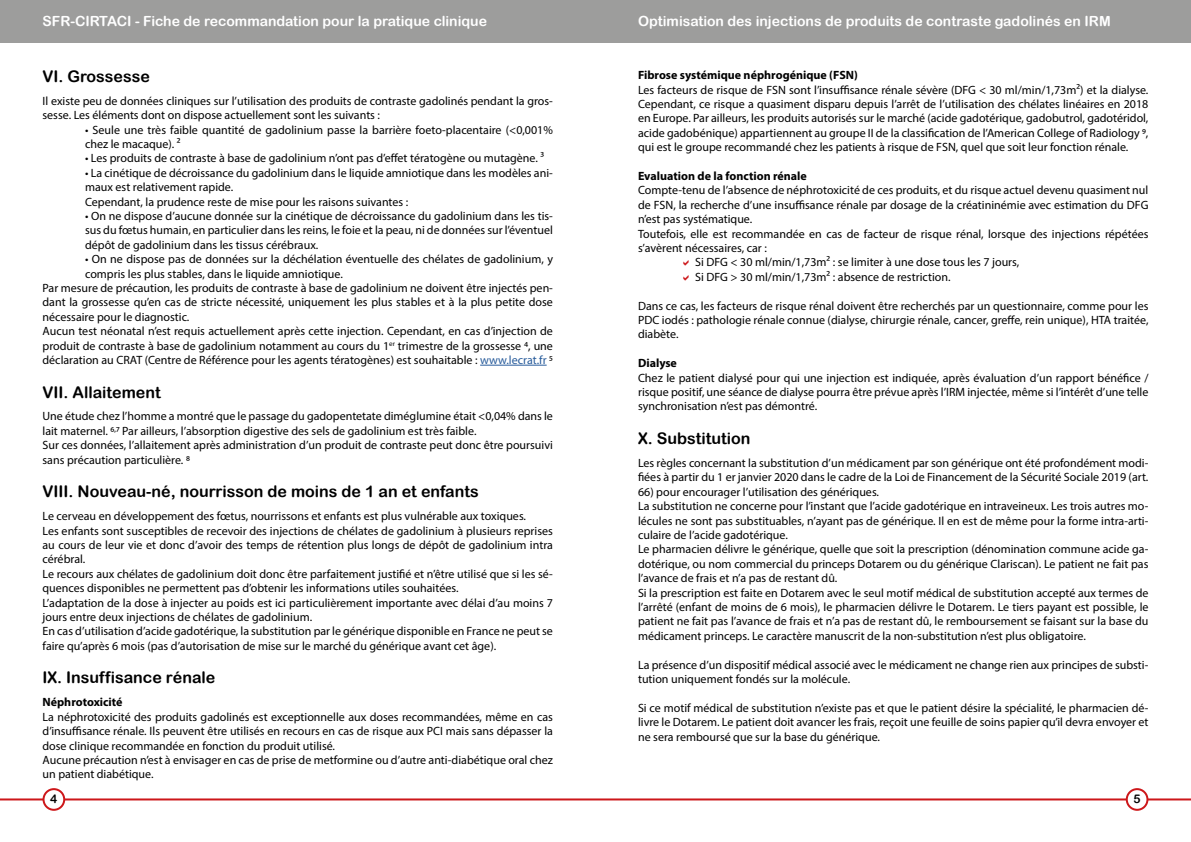
<style>
.page{position:relative;width:1191px;height:842px;background:#fff}
.page>*{position:absolute;margin:0;border:0;box-sizing:border-box;transform-origin:0 0}
.t1{font:16px "Arial Rounded MT Bold";color:#000}
.t2{font:14px "Arial Rounded MT Bold";color:#fff}
.t3{font:12px/14.4px "Myriad Pro";color:#000}
.t4{font:700 12px "Myriad Pro";color:#000}
.t5{font:12px "Arial Rounded MT Bold";color:#000}
.s1{color:#275b9b}
</style>
<div class="page">
<hr style="left:0;top:798px;width:1191px;height:2px;background:#cd171a">
<div style="left:44px;top:789px;width:20px;height:21px;background:#fff;border-radius:50%"></div>
<div style="left:43px;top:788px;width:22px;height:23px;border:2px solid #cd171a;border-radius:50%"></div>
<div style="left:1126px;top:789px;width:21px;height:21px;background:#fff;border-radius:50%"></div>
<div style="left:1125px;top:788px;width:23px;height:23px;border:2px solid #cd171a;border-radius:50%"></div>
<hr style="left:480px;top:365px;width:66px;height:1px;background:#275b9b">
<div style="left:0;top:0;width:1191px;height:43px;background:#9d9d9c"></div>
<p class="t2" style="left:43px;top:13px;width:446px">SFR-CIRTACI - Fiche de recommandation pour la pratique clinique</p>
<p class="t2" style="left:638px;top:13px;width:474px">Optimisation des injections de produits de contraste gadolinés en IRM</p>
<h1 class="t1" style="left:43px;top:67px;width:109px">VI. Grossesse</h1>
<p class="t3" style="left:43px;top:93px;width:512px">Il existe peu de données cliniques sur l’utilisation des produits de contraste gadolinés pendant la gros&shy;sesse. Les éléments dont on dispose actuellement sont les suivants :</p>
<p class="t3" style="left:85px;top:122px;width:469px">• Seule une très faible quantité de gadolinium passe la barrière foeto-placentaire (&lt;0,001% chez le macaque). 2</p>
<p class="t3" style="left:85px;top:151px;width:460px">• Les produits de contraste à base de gadolinium n’ont pas d’effet tératogène ou mutagène. 3</p>
<p class="t3" style="left:85px;top:165px;width:469px">• La cinétique de décroissance du gadolinium dans le liquide amniotique dans les modèles ani&shy;maux est relativement rapide.<br>Cependant, la prudence reste de mise pour les raisons suivantes :</p>
<p class="t3" style="left:85px;top:208px;width:469px;text-align:justify">• On ne dispose d’aucune donnée sur la cinétique de décroissance du gadolinium dans les tis&shy;sus du fœtus humain, en particulier dans les reins, le foie et la peau, ni de données sur l’éventuel dépôt de gadolinium dans les tissus cérébraux.</p>
<p class="t3" style="left:85px;top:252px;width:469px">• On ne dispose pas de données sur la déchélation éventuelle des chélates de gadolinium, y</p>
<p class="t3" style="left:85px;top:266px;width:259px">compris les plus stables, dans le liquide amniotique.</p>
<p class="t3" style="left:43px;top:280px;width:512px">Par mesure de précaution, les produits de contraste à base de gadolinium ne doivent être injectés pen-</p>
<p class="t3" style="left:43px;top:295px;width:512px">dant la grossesse qu’en cas de stricte nécessité, uniquement les plus stables et à la plus petite dose</p>
<p class="t3" style="left:43px;top:309px;width:148px">nécessaire pour le diagnostic.</p>
<p class="t3" style="left:43px;top:324px;width:512px">Aucun test néonatal n’est requis actuellement après cette injection. Cependant, en cas d’injection de</p>
<p class="t3" style="left:43px;top:338px;width:512px">produit de contraste à base de gadolinium notamment au cours du 1<sup>er</sup> trimestre de la grossesse 4, une</p>
<p class="t3" style="left:43px;top:352px;width:512px">déclaration au CRAT (Centre de Référence pour les agents tératogènes) est souhaitable : <span class="s1">www.lecrat.fr</span> 5</p>
<h1 class="t1" style="left:43px;top:382px;width:120px">VII. Allaitement</h1>
<p class="t3" style="left:43px;top:409px;width:512px">Une étude chez l’homme a montré que le passage du gadopentetate diméglumine était &lt;0,04% dans le lait maternel. 6,7 Par ailleurs, l’absorption digestive des sels de gadolinium est très faible.<br>Sur ces données, l’allaitement après administration d’un produit de contraste peut donc être poursuivi sans précaution particulière. 8</p>
<h1 class="t1" style="left:43px;top:482px;width:438px">VIII. Nouveau-né, nourrisson de moins de 1 an et enfants</h1>
<p class="t3" style="left:43px;top:509px;width:512px">Le cerveau en développement des fœtus, nourrissons et enfants est plus vulnérable aux toxiques.<br>Les enfants sont susceptibles de recevoir des injections de chélates de gadolinium à plusieurs reprises au cours de leur vie et donc d’avoir des temps de rétention plus longs de dépôt de gadolinium intra cérébral.<br>Le recours aux chélates de gadolinium doit donc être parfaitement justifié et n’être utilisé que si les sé&shy;quences disponibles ne permettent pas d’obtenir les informations utiles souhaitées.<br>L’adaptation de la dose à injecter au poids est ici particulièrement importante avec délai d’au moins 7 jours entre deux injections de chélates de gadolinium.<br>En cas d’utilisation d’acide gadotérique, la substitution par le générique disponible en France ne peut se faire qu’après 6 mois (pas d’autorisation de mise sur le marché du générique avant cet âge).</p>
<h1 class="t1" style="left:43px;top:668px;width:174px">IX. Insuffisance rénale</h1>
<p class="t4" style="left:43px;top:694px;width:82px">Néphrotoxicité</p>
<p class="t3" style="left:43px;top:709px;width:512px">La néphrotoxicité des produits gadolinés est exceptionnelle aux doses recommandées, même en cas d’insuffisance rénale. Ils peuvent être utilisés en recours en cas de risque aux PCI mais sans dépasser la dose clinique recommandée en fonction du produit utilisé.<br>Aucune précaution n’est à envisager en cas de prise de metformine ou d’autre anti-diabétique oral chez un patient diabétique.</p>
<p class="t4" style="left:638px;top:67px;width:221px">Fibrose systémique néphrogénique (FSN)</p>
<p class="t3" style="left:638px;top:82px;width:512px;text-align:justify">Les facteurs de risque de FSN sont l’insuffisance rénale sévère (DFG &lt; 30 ml/min/1,73m²) et la dialyse.<br>Cependant, ce risque a quasiment disparu depuis l’arrêt de l’utilisation des chélates linéaires en 2018 en Europe. Par ailleurs, les produits autorisés sur le marché (acide gadotérique, gadobutrol, gadotéridol, acide gadobénique) appartiennent au groupe II de la classification de l’American College of Radiology 9, qui est le groupe recommandé chez les patients à risque de FSN, quel que soit leur fonction rénale.</p>
<p class="t4" style="left:638px;top:168px;width:170px">Evaluation de la fonction rénale</p>
<p class="t3" style="left:638px;top:183px;width:512px">Compte-tenu de l’absence de néphrotoxicité de ces produits, et du risque actuel devenu quasiment nul</p>
<p class="t3" style="left:638px;top:197px;width:512px">de FSN, la recherche d’une insuffisance rénale par dosage de la créatininémie avec estimation du DFG</p>
<p class="t3" style="left:638px;top:212px;width:116px">n’est pas systématique.</p>
<p class="t3" style="left:638px;top:226px;width:512px">Toutefois, elle est recommandée en cas de facteur de risque rénal, lorsque des injections répétées</p>
<p class="t3" style="left:638px;top:241px;width:130px">s’avèrent nécessaires, car :</p>
<p class="t3" style="left:695px;top:255px;width:326px">Si DFG &lt; 30 ml/min/1,73m² : se limiter à une dose tous les 7 jours,</p>
<p class="t3" style="left:695px;top:269px;width:257px">Si DFG &gt; 30 ml/min/1,73m² : absence de restriction.</p>
<p class="t3" style="left:638px;top:298px;width:512px;text-align:justify">Dans ce cas, les facteurs de risque rénal doivent être recherchés par un questionnaire, comme pour les PDC iodés : pathologie rénale connue (dialyse, chirurgie rénale, cancer, greffe, rein unique), HTA traitée, diabète.</p>
<p class="t4" style="left:638px;top:355px;width:40px">Dialyse</p>
<p class="t3" style="left:638px;top:370px;width:512px;text-align:justify">Chez le patient dialysé pour qui une injection est indiquée, après évaluation d’un rapport bénéfice / risque positif, une séance de dialyse pourra être prévue après l’IRM injectée, même si l’intérêt d’une telle synchronisation n’est pas démontré.</p>
<h1 class="t1" style="left:638px;top:429px;width:114px">X. Substitution</h1>
<p class="t3" style="left:638px;top:455px;width:512px">Les règles concernant la substitution d’un médicament par son générique ont été profondément modi&shy;fiées à partir du 1 er janvier 2020 dans le cadre de la Loi de Financement de la Sécurité Sociale 2019 (art.</p>
<p class="t3" style="left:638px;top:484px;width:512px">66) pour encourager l’utilisation des génériques.<br>La substitution ne concerne pour l’instant que l’acide gadotérique en intraveineux. Les trois autres mo&shy;lécules ne sont pas substituables, n’ayant pas de générique. Il en est de même pour la forme intra-arti&shy;culaire de l’acide gadotérique.<br>Le pharmacien délivre le générique, quelle que soit la prescription (dénomination commune acide ga&shy;dotérique, ou nom commercial du princeps Dotarem ou du générique Clariscan). Le patient ne fait pas l’avance de frais et n’a pas de restant dû.<br>Si la prescription est faite en Dotarem avec le seul motif médical de substitution accepté aux termes de l’arrêté (enfant de moins de 6 mois), le pharmacien délivre le Dotarem. Le tiers payant est possible, le patient ne fait pas l’avance de frais et n’a pas de restant dû, le remboursement se faisant sur la base du médicament princeps. Le caractère manuscrit de la non-substitution n’est plus obligatoire.</p>
<p class="t3" style="left:638px;top:657px;width:512px">La présence d’un dispositif médical associé avec le médicament ne change rien aux principes de substi&shy;tution uniquement fondés sur la molécule.</p>
<p class="t3" style="left:638px;top:700px;width:512px;text-align:justify">Si ce motif médical de substitution n’existe pas et que le patient désire la spécialité, le pharmacien dé&shy;livre le Dotarem. Le patient doit avancer les frais, reçoit une feuille de soins papier qu’il devra envoyer et ne sera remboursé que sur la base du générique.</p>
<p class="t5" style="left:50px;top:791px;width:9px">4</p>
<p class="t5" style="left:1133px;top:791px;width:9px">5</p>
</div>
